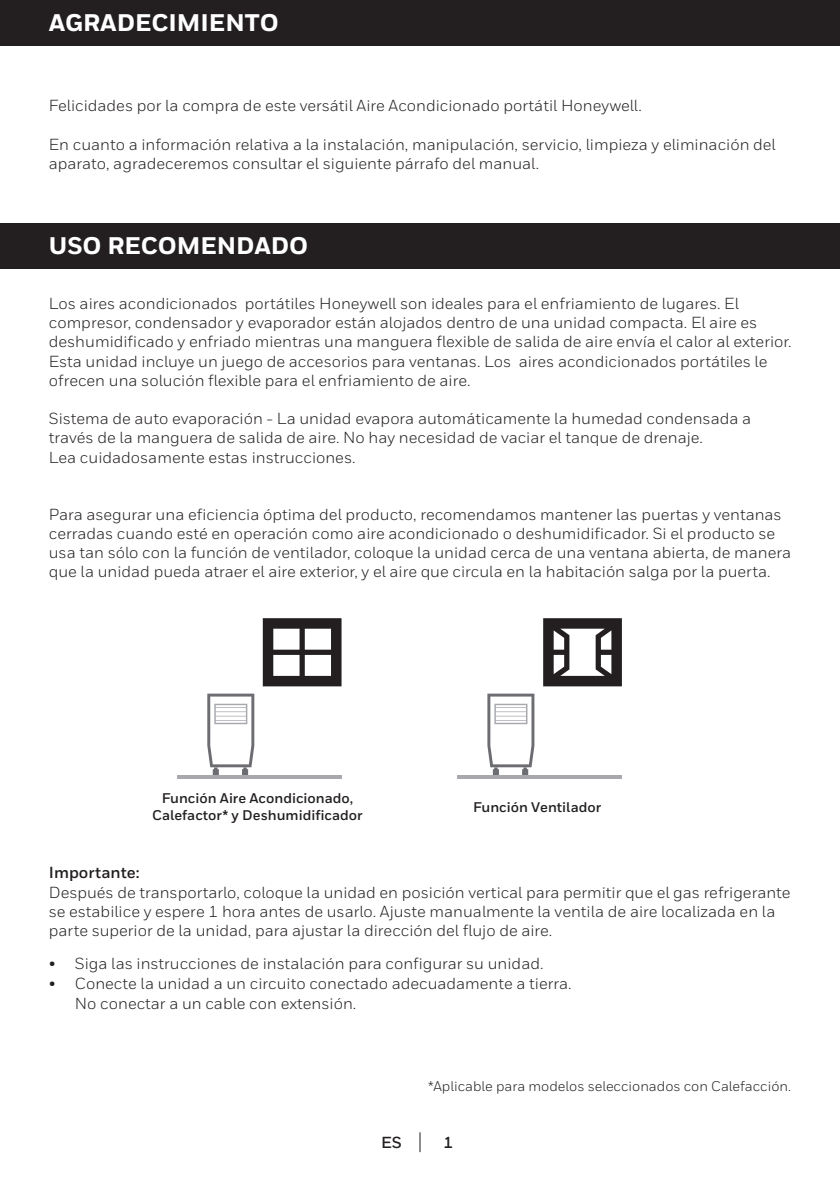
<style>
.page{position:relative;width:840px;height:1191px;background:#fff}
.page>*{position:absolute;margin:0;border:0;box-sizing:border-box;transform-origin:0 0}
.t1{font:800 24px "Honeywell Sans";color:#fff}
.t2{font:16px/19.2px "Honeywell Sans";color:#231f20}
.t3{font:700 16px "Honeywell Sans";color:#231f20}
.t4{font:700 14px/16.8px "Honeywell Sans";color:#231f20;text-align:center}
.t5{font:14px "Honeywell Sans";color:#231f20}
</style>
<div class="page">
<svg style="left:419px;top:1132px;width:1px;height:20px"></svg>
<hr style="left:839px;top:0;width:1px;height:45px;background:#231f20">
<div style="left:0;top:223px;width:839px;height:46px;background:#231f20"></div>
<div style="left:0;top:0;width:839px;height:45px;background:#231f20"></div>
<svg style="left:487px;top:693px;width:47px;height:82px"></svg>
<svg style="left:207px;top:693px;width:47px;height:82px"></svg>
<hr style="left:457px;top:775px;width:164px;height:3px;background:#a8a9ad">
<hr style="left:177px;top:775px;width:164px;height:3px;background:#a8a9ad">
<svg style="left:543px;top:618px;width:78px;height:68px"></svg>
<svg style="left:263px;top:618px;width:78px;height:68px"></svg>
<h1 class="t1" style="left:49px;top:8px;width:231px">AGRADECIMIENTO</h1>
<p class="t2" style="left:49px;top:96px;width:594px">Felicidades por la compra de este versátil Aire Acondicionado portátil Honeywell.</p>
<p class="t2" style="left:49px;top:134px;width:728px">En cuanto a información relativa a la instalación, manipulación, servicio, limpieza y eliminación del aparato, agradeceremos consultar el siguiente párrafo del manual.</p>
<h1 class="t1" style="left:49px;top:231px;width:261px">USO RECOMENDADO</h1>
<p class="t2" style="left:49px;top:294px;width:744px">Los aires acondicionados portátiles Honeywell son ideales para el enfriamiento de lugares. El compresor, condensador y evaporador están alojados dentro de una unidad compacta. El aire es deshumidificado y enfriado mientras una manguera flexible de salida de aire envía el calor al exterior.<br>Esta unidad incluye un juego de accesorios para ventanas. Los aires acondicionados portátiles le ofrecen una solución flexible para el enfriamiento de aire.</p>
<p class="t2" style="left:49px;top:409px;width:703px">Sistema de auto evaporación - La unidad evapora automáticamente la humedad condensada a través de la manguera de salida de aire. No hay necesidad de vaciar el tanque de drenaje.<br>Lea cuidadosamente estas instrucciones.</p>
<p class="t2" style="left:49px;top:504px;width:743px">Para asegurar una eficiencia óptima del producto, recomendamos mantener las puertas y ventanas cerradas cuando esté en operación como aire acondicionado o deshumidificador. Si el producto se usa tan sólo con la función de ventilador, coloque la unidad cerca de una ventana abierta, de manera que la unidad pueda atraer el aire exterior, y el aire que circula en la habitación salga por la puerta.</p>
<p class="t4" style="left:152px;top:790px;width:212px">Función Aire Acondicionado,<br>Calefactor* y Deshumidificador</p>
<p class="t4" style="left:473px;top:799px;width:130px">Función Ventilador</p>
<p class="t3" style="left:49px;top:863px;width:92px">Importante:</p>
<p class="t2" style="left:49px;top:882px;width:742px">Después de transportarlo, coloque la unidad en posición vertical para permitir que el gas refrigerante se estabilice y espere 1 hora antes de usarlo. Ajuste manualmente la ventila de aire localizada en la parte superior de la unidad, para ajustar la dirección del flujo de aire.</p>
<p class="t2" style="left:75px;top:953px;width:498px;line-height:20px">Siga las instrucciones de instalación para configurar su unidad.<br>Conecte la unidad a un circuito conectado adecuadamente a tierra.<br>No conectar a un cable con extensión.</p>
<p class="t2" style="left:49px;top:953px;width:8px;line-height:20px">• •</p>
<p class="t3" style="left:381px;top:1132px;width:22px">ES</p>
<p class="t5" style="left:428px;top:1078px;width:364px">*Aplicable para modelos seleccionados con Calefacción.</p>
<p class="t3" style="left:443px;top:1132px;width:11px">1</p>
</div>
